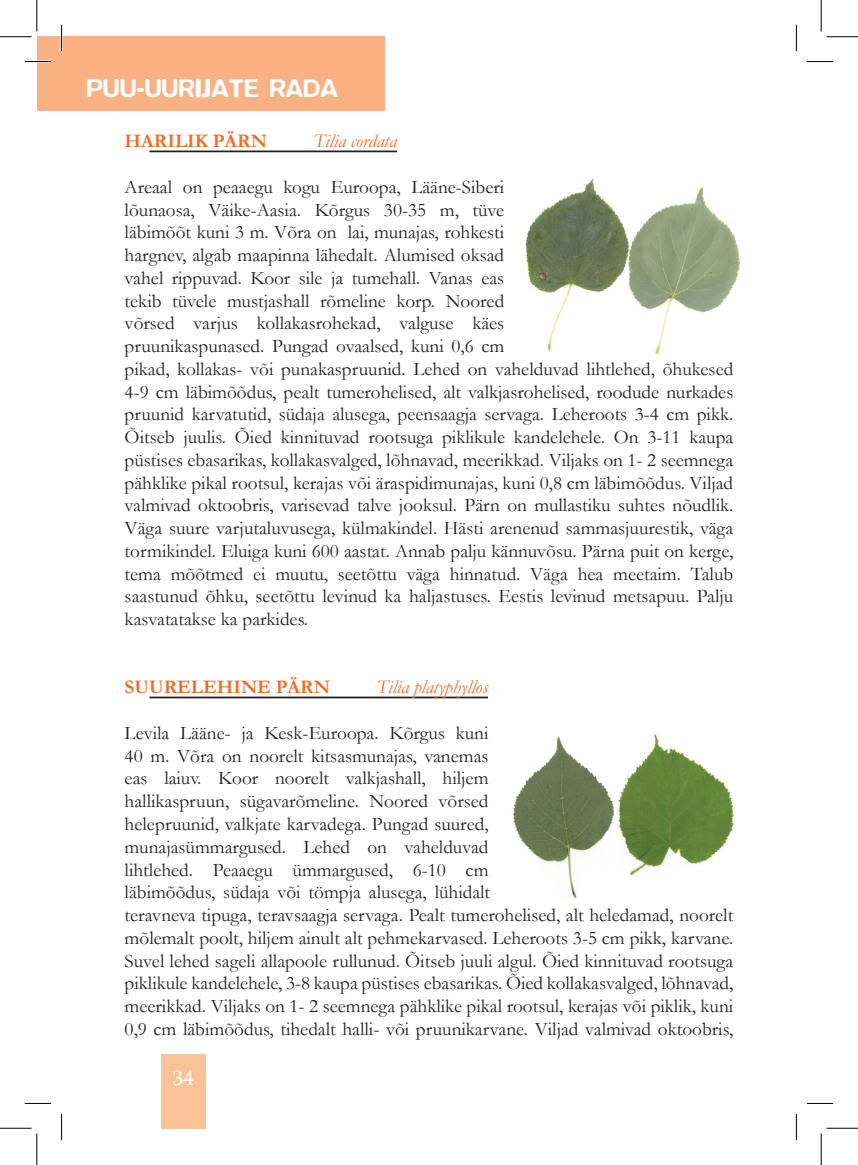
<style>
.page{position:relative;width:858px;height:1165px;background:#fff}
.page>*{position:absolute;margin:0;border:0;box-sizing:border-box;transform-origin:0 0}
.t1{font:500 26.25px "Blur";color:#fff}
.t2{font:21px "Sylfaen";color:#fff}
.t3{font:19.25px/22.8px "Garamond";color:#231f20}
.t4{font:italic 19.25px "Garamond";color:#f36a24}
.t5{font:700 19.25px "Garamond";color:#f36a24}
</style>
<div class="page">
<div style="left:161px;top:1054px;width:44px;height:74px;background:#fbc197"></div>
<div style="left:37px;top:37px;width:347px;height:74px;background:#f9b083"></div>
<hr style="left:149px;top:151px;width:248px;height:1px;background:#231f20">
<hr style="left:149px;top:697px;width:339px;height:1px;background:#231f20">
<img style="left:525px;top:179px;width:214px;height:176px">
<img style="left:513px;top:734px;width:220px;height:165px">
<hr style="left:25px;top:60px;width:26px;height:3px;background:#fff">
<hr style="left:60px;top:25px;width:3px;height:26px;background:#fff">
<svg style="left:25px;top:61px;width:26px;height:1px"></svg>
<svg style="left:806px;top:61px;width:26px;height:1px"></svg>
<svg style="left:25px;top:1103px;width:26px;height:1px"></svg>
<svg style="left:806px;top:1103px;width:26px;height:1px"></svg>
<svg style="left:61px;top:25px;width:1px;height:26px"></svg>
<svg style="left:61px;top:1114px;width:1px;height:26px"></svg>
<svg style="left:795px;top:25px;width:1px;height:26px"></svg>
<svg style="left:795px;top:1114px;width:1px;height:26px"></svg>
<hr style="left:0;top:36px;width:32px;height:1px;background:#000">
<hr style="left:826px;top:36px;width:31px;height:1px;background:#000">
<hr style="left:0;top:1128px;width:32px;height:1px;background:#000">
<hr style="left:826px;top:1128px;width:31px;height:1px;background:#000">
<hr style="left:36px;top:0;width:1px;height:32px;background:#000">
<hr style="left:36px;top:1133px;width:1px;height:32px;background:#000">
<hr style="left:820px;top:0;width:1px;height:32px;background:#000">
<hr style="left:820px;top:1133px;width:1px;height:32px;background:#000">
<h1 class="t1" style="left:86px;top:73px;width:253px">PUU-UURIJATE RADA</h1>
<p class="t5" style="left:125px;top:128px;width:144px">HARILIK PÄRN</p>
<p class="t4" style="left:314px;top:128px;width:84px">Tilia cordata</p>
<p class="t3" style="left:125px;top:175px;width:610px">Areaal on peaaegu kogu Euroopa, Lääne-Siberi<br>lõunaosa, Väike-Aasia. Kõrgus 30-35 m, tüve<br>läbimõõt kuni 3 m. Võra on lai, munajas, rohkesti<br>hargnev, algab maapinna lähedalt. Alumised oksad<br>vahel rippuvad. Koor sile ja tumehall. Vanas eas<br>tekib tüvele mustjashall rõmeline korp. Noored<br>võrsed varjus kollakasrohekad, valguse käes<br>pruunikaspunased. Pungad ovaalsed, kuni 0,6 cm<br>pikad, kollakas- või punakaspruunid. Lehed on vahelduvad lihtlehed, õhukesed 4-9 cm läbimõõdus, pealt tumerohelised, alt valkjasrohelised, roodude nurkades pruunid karvatutid, südaja alusega, peensaagja servaga. Leheroots 3-4 cm pikk.<br>Õitseb juulis. Õied kinnituvad rootsuga piklikule kandelehele. On 3-11 kaupa püstises ebasarikas, kollakasvalged, lõhnavad, meerikkad. Viljaks on 1- 2 seemnega pähklike pikal rootsul, kerajas või äraspidimunajas, kuni 0,8 cm läbimõõdus. Viljad valmivad oktoobris, varisevad talve jooksul. Pärn on mullastiku suhtes nõudlik.<br>Väga suure varjutaluvusega, külmakindel. Hästi arenenud sammasjuurestik, väga tormikindel. Eluiga kuni 600 aastat. Annab palju kännuvõsu. Pärna puit on kerge, tema mõõtmed ei muutu, seetõttu väga hinnatud. Väga hea meetaim. Talub saastunud õhku, seetõttu levinud ka haljastuses. Eestis levinud metsapuu. Palju kasvatatakse ka parkides.</p>
<p class="t5" style="left:125px;top:674px;width:207px">SUURELEHINE PÄRN</p>
<p class="t4" style="left:377px;top:674px;width:113px">Tilia platyphyllos</p>
<p class="t3" style="left:125px;top:721px;width:610px">Levila Lääne- ja Kesk-Euroopa. Kõrgus kuni<br>40 m. Võra on noorelt kitsasmunajas, vanemas<br>eas laiuv. Koor noorelt valkjashall, hiljem<br>hallikaspruun, sügavarõmeline. Noored võrsed<br>helepruunid, valkjate karvadega. Pungad suured,<br>munajasümmargused. Lehed on vahelduvad<br>lihtlehed. Peaaegu ümmargused, 6-10 cm<br>läbimõõdus, südaja või tömpja alusega, lühidalt<br>teravneva tipuga, teravsaagja servaga. Pealt tumerohelised, alt heledamad, noorelt mõlemalt poolt, hiljem ainult alt pehmekarvased. Leheroots 3-5 cm pikk, karvane.<br>Suvel lehed sageli allapoole rullunud. Õitseb juuli algul. Õied kinnituvad rootsuga piklikule kandelehele, 3-8 kaupa püstises ebasarikas. Õied kollakasvalged, lõhnavad, meerikkad. Viljaks on 1- 2 seemnega pähklike pikal rootsul, kerajas või piklik, kuni 0,9 cm läbimõõdus, tihedalt halli- või pruunikarvane. Viljad valmivad oktoobris,</p>
<p class="t2" style="left:173px;top:1064px;width:22px">34</p>
</div>
